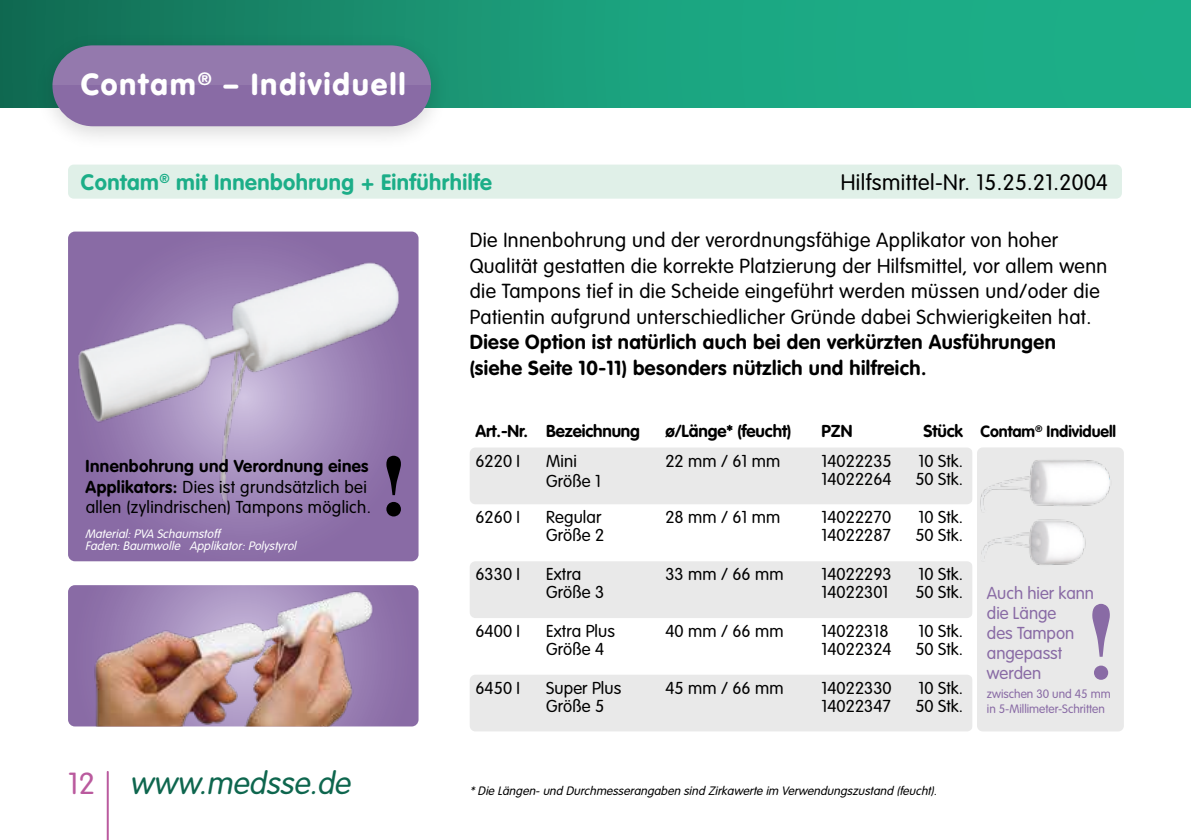
<style>
.page{position:relative;width:1191px;height:840px;background:#fff}
.page>*{position:absolute;margin:0;border:0;box-sizing:border-box;transform-origin:0 0}
.t1{font:italic 300 31px "VAG Rounded";color:#0e664e}
.t2{font:900 30px "VAG Rounded";letter-spacing:.075em;color:#fff}
.t3{font:700 22px "VAG Rounded";letter-spacing:.02em;color:#1cae88}
.t4{font:300 22px "VAG Rounded";letter-spacing:.02em;color:#000}
.t5{font:300 20px/25.6px "VAG Rounded";letter-spacing:.02em;color:#000}
.t6{font:700 20px/25.6px "VAG Rounded";letter-spacing:.02em;color:#000}
.t7{font:300 17px/18px "VAG Rounded";letter-spacing:.005em;color:#000}
.t8{font:300 17px/20px "VAG Rounded";color:#896ba5}
.t9{font:700 17px "VAG Rounded";letter-spacing:-.005em;color:#000}
.t10{font:700 16px "VAG Rounded";letter-spacing:-.005em;color:#000}
.t11{font:italic 300 12px "VAG Rounded";color:#000}
.t12{font:italic 300 12px/12px "VAG Rounded";color:#fff}
.t13{font:300 12px/14.4px "VAG Rounded";color:#896ba5}
.s1{font-weight:700}
.s2{font-style:normal;font-size:30px;color:#ba5a9e}
.s3{font-size:17px}
</style>
<div class="page">
<div style="left:470px;top:447px;width:502px;height:57px;background:#e9e9e9;border-radius:6px"></div>
<div style="left:470px;top:561px;width:502px;height:56px;background:#e9e9e9;border-radius:6px"></div>
<div style="left:470px;top:674px;width:502px;height:57px;background:#e9e9e9;border-radius:6px"></div>
<div style="left:977px;top:447px;width:146px;height:284px;background:#e9e9e9;border-radius:6px"></div>
<div style="left:0;top:0;width:1191px;height:108px;background:linear-gradient(to right,#14745a,#1ebc92)"></div>
<hr style="left:107px;top:771px;width:2px;height:68px;background:#ba5a9e">
<svg style="left:68px;top:231px;width:350px;height:330px;background:#8b6da6"></svg>
<img style="left:68px;top:585px;width:350px;height:141px">
<div style="left:68px;top:164px;width:1054px;height:34px;background:#e0f0e8;border-radius:6px"></div>
<img style="left:68px;top:231px;width:336px;height:285px">
<svg style="left:386px;top:455px;width:15px;height:61px"></svg>
<img style="left:980px;top:460px;width:130px;height:105px">
<div style="left:34px;top:32px;width:415px;height:119px;background:#000;opacity:.15"></div>
<div style="left:52px;top:45px;width:379px;height:81px;background:#896ba5;border-radius:40px"></div>
<div style="left:52px;top:45px;width:379px;height:40px;background:#9479ad"></div>
<svg style="left:1094px;top:665px;width:14px;height:14px"></svg>
<svg style="left:1092px;top:603px;width:17px;height:53px"></svg>
<h2 class="t2" style="left:81px;top:66px;width:326px">Contam<sup>®</sup> – Individuell</h2>
<p class="t3" style="left:81px;top:169px;width:412px">Contam<sup>®</sup> mit Innenbohrung + Einführhilfe</p>
<p class="t4" style="left:841px;top:170px;width:269px">Hilfsmittel-Nr. 15.25.21.2004</p>
<p class="t7" style="left:86px;top:456px;width:287px;line-height:20.4px"><span class="s1">Innenbohrung und Verordnung eines<br>Applikators:</span> Dies ist grundsätzlich bei allen (zylindrischen) Tampons möglich.</p>
<p class="t12" style="left:85px;top:527px;width:215px">Material:PVA Schaumstoff<br>Faden:Baumwolle Applikator:Polystyrol</p>
<h1 class="t1" style="left:68px;top:765px;width:290px"><span class="s2">1 2</span> www.medsse.de</h1>
<p class="t5" style="left:470px;top:227px;width:639px">Die Innenbohrung und der verordnungsfähige Applikator von hoher Qualität gestatten die korrekte Platzierung der Hilfsmittel, vor allem wenn die Tampons tief in die Scheide eingeführt werden müssen und/oder die Patientin aufgrund unterschiedlicher Gründe dabei Schwierigkeiten hat.</p>
<p class="t6" style="left:470px;top:329px;width:587px">Diese Option ist natürlich auch bei den verkürzten Ausführungen (siehe Seite 10-11) besonders nützlich und hilfreich.</p>
<p class="t9" style="left:475px;top:421px;width:166px">Art.-Nr. Bezeichnung</p>
<p class="t9" style="left:665px;top:421px;width:127px">ø/Länge* (feucht)</p>
<p class="t9" style="left:821px;top:421px;width:33px">PZN</p>
<p class="t10" style="left:923px;top:421px;width:194px"><span class="s3">Stück</span> Contam<sup>®</sup> Individuell</p>
<p class="t7" style="left:475px;top:451px;width:46px">6220 I</p>
<p class="t7" style="left:546px;top:450px;width:56px;line-height:20.4px">Mini<br>Größe 1</p>
<p class="t7" style="left:665px;top:451px;width:116px">22 mm / 61 mm</p>
<p class="t7" style="left:821px;top:451px;width:72px">14022235<br>14022264</p>
<p class="t7" style="left:915px;top:451px;width:49px">10 Stk.<br>50 Stk.</p>
<p class="t7" style="left:475px;top:508px;width:46px">6260 I</p>
<p class="t7" style="left:546px;top:508px;width:60px">Regular<br>Größe 2</p>
<p class="t7" style="left:665px;top:508px;width:116px">28 mm / 61 mm</p>
<p class="t7" style="left:821px;top:508px;width:71px">14022270<br>14022287</p>
<p class="t7" style="left:915px;top:508px;width:49px">10 Stk.<br>50 Stk.</p>
<p class="t7" style="left:475px;top:565px;width:46px">6330 I</p>
<p class="t7" style="left:546px;top:565px;width:60px">Extra<br>Größe 3</p>
<p class="t7" style="left:665px;top:565px;width:120px">33 mm / 66 mm</p>
<p class="t7" style="left:821px;top:565px;width:72px">14022293<br>14022301</p>
<p class="t7" style="left:915px;top:565px;width:49px">10 Stk.<br>50 Stk.</p>
<p class="t7" style="left:475px;top:621px;width:46px">6400 I</p>
<p class="t7" style="left:546px;top:621px;width:70px">Extra Plus<br>Größe 4</p>
<p class="t7" style="left:665px;top:621px;width:120px">40 mm / 66 mm</p>
<p class="t7" style="left:821px;top:621px;width:72px">14022318<br>14022324</p>
<p class="t7" style="left:915px;top:621px;width:49px">10 Stk.<br>50 Stk.</p>
<p class="t7" style="left:475px;top:678px;width:46px">6450 I</p>
<p class="t7" style="left:546px;top:678px;width:76px">Super Plus<br>Größe 5</p>
<p class="t7" style="left:665px;top:678px;width:120px">45 mm / 66 mm</p>
<p class="t7" style="left:821px;top:678px;width:72px">14022330<br>14022347</p>
<p class="t7" style="left:915px;top:678px;width:49px">10 Stk.<br>50 Stk.</p>
<p class="t13" style="left:987px;top:686px;width:125px">zwischen 30 und 45 mm in 5-Millimeter-Schritten</p>
<p class="t8" style="left:987px;top:582px;width:109px">Auch hier kann die Länge<br>des Tampon angepasst werden</p>
<p class="t11" style="left:470px;top:783px;width:471px">*Die Längen-und Durchmesserangaben sind Zirkawerte im Verwendungszustand (feucht).</p>
</div>
